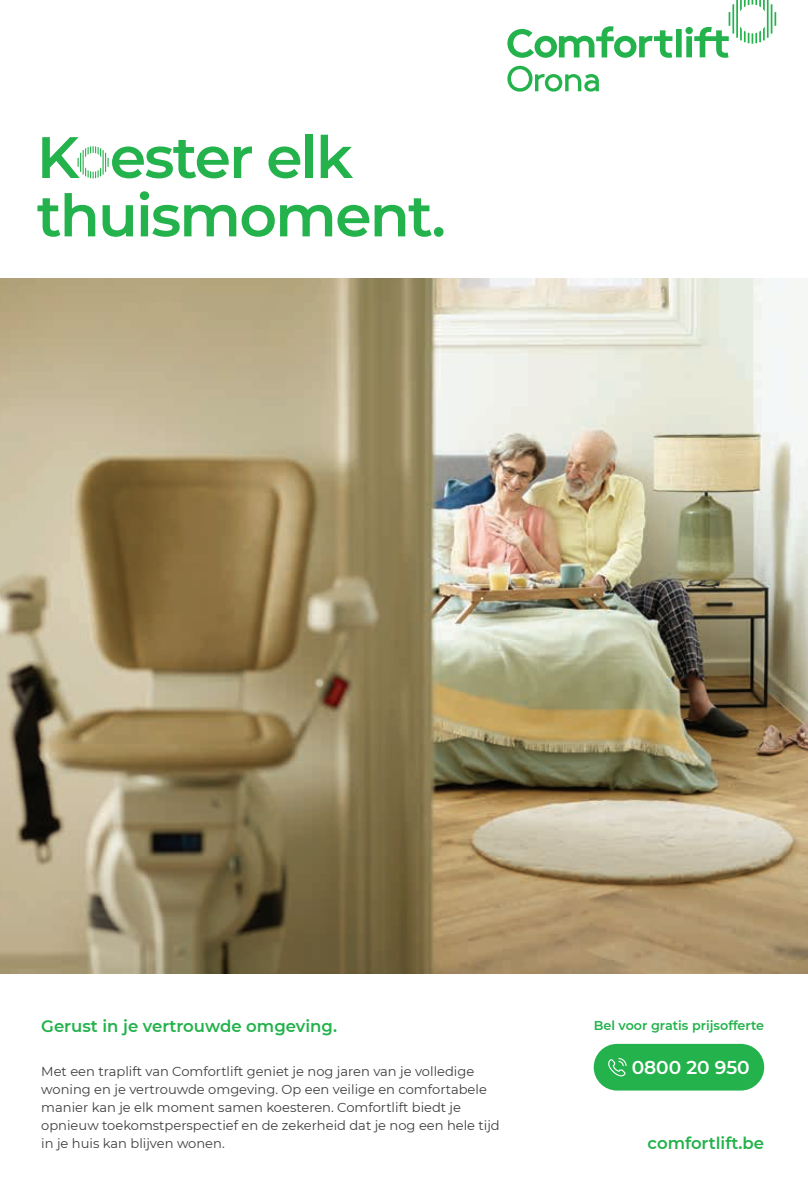
<style>
.page{position:relative;width:808px;height:1191px;background:#fff}
.page>*{position:absolute;margin:0;border:0;box-sizing:border-box;transform-origin:0 0}
.t1{font:600 58.35px/58.3px "Montserrat";letter-spacing:-.03em;color:#23b24b}
.t2{font:600 18.6px "Montserrat";color:#fff}
.t3{font:600 16.5px "Montserrat";color:#23b24b}
.t4{font:13.05px/18px "Montserrat";color:#3e3e3f}
.t5{font:600 12.75px "Montserrat";color:#23b24b}
</style>
<div class="page">
<img style="left:0;top:278px;width:808px;height:695px">
<div style="left:594px;top:1043px;width:170px;height:47px;background:#23b24b;border-radius:23px"></div>
<svg style="left:608px;top:1058px;width:19px;height:18px"></svg>
<svg style="left:78px;top:146px;width:31px;height:32px"></svg>
<svg style="left:507px;top:0;width:269px;height:58px"></svg>
<svg style="left:507px;top:66px;width:92px;height:26px"></svg>
<h1 class="t1" style="left:37px;top:125px;width:410px">K ester elk thuismoment.</h1>
<p class="t3" style="left:41px;top:1014px;width:297px">Gerust in je vertrouwde omgeving.</p>
<p class="t4" style="left:41px;top:1062px;width:460px">Met een traplift van Comfortlift geniet je nog jaren van je volledige woning en je vertrouwde omgeving. Op een veilige en comfortabele manier kan je elk moment samen koesteren. Comfortlift biedt je opnieuw toekomstperspectief en de zekerheid dat je nog een hele tijd in je huis kan blijven wonen.</p>
<p class="t5" style="left:594px;top:1016px;width:172px">Bel voor gratis prijsofferte</p>
<h2 class="t2" style="left:632px;top:1054px;width:120px">0800 20 950</h2>
<p class="t3" style="left:647px;top:1131px;width:118px">comfortlift.be</p>
</div>
